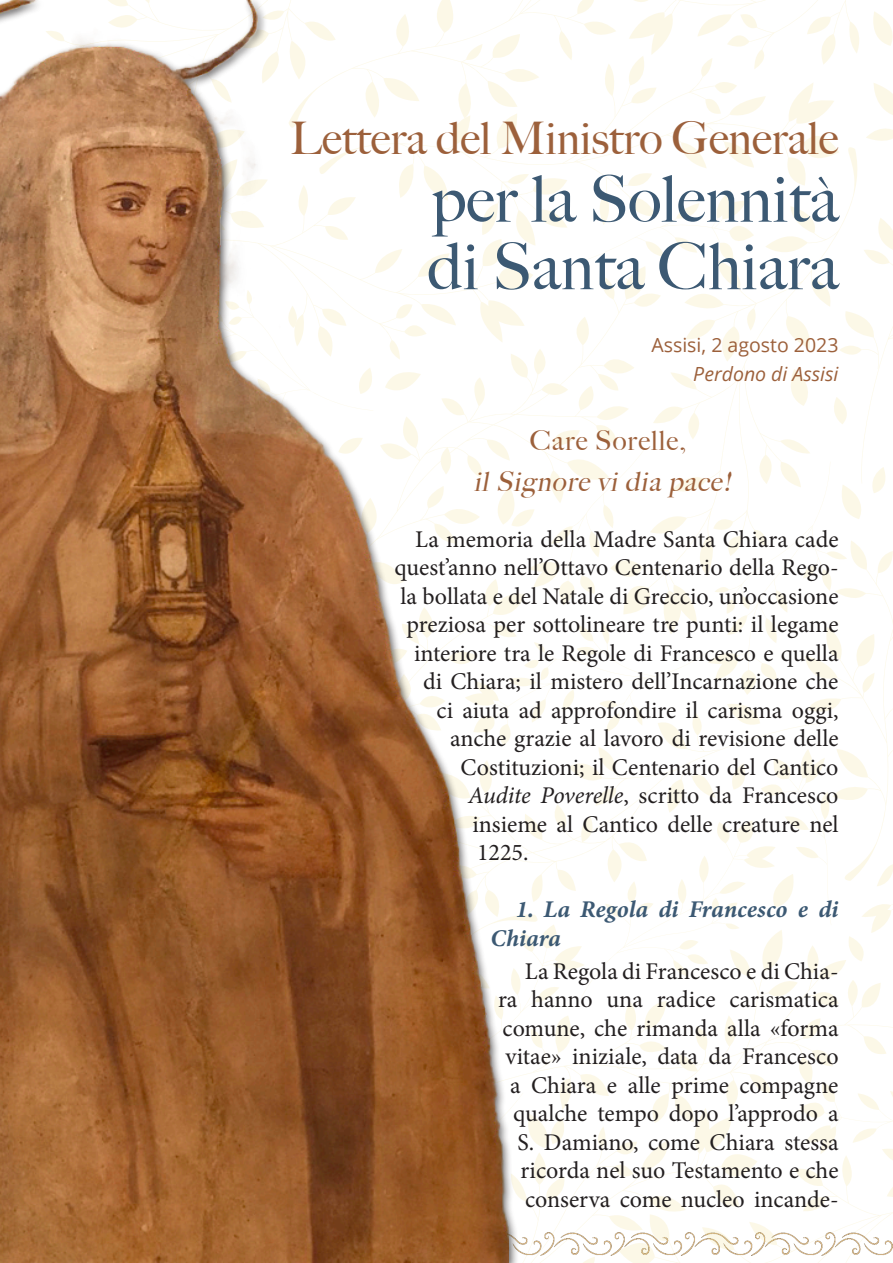
<style>
.page{position:relative;width:893px;height:1263px;background:#fff}
.page>*{position:absolute;margin:0;border:0;box-sizing:border-box;transform-origin:0 0}
.t1{font:500 64.5px "Big Caslon";color:#3c5973}
.t2{font:500 45px "Big Caslon";color:#9c603b}
.t3{font:italic 500 27px "Big Caslon";color:#9c603b}
.t4{font:500 27px "Big Caslon";letter-spacing:.04em;color:#9c603b}
.t5{font:24px/28.5px "Minion Pro";color:#231f20;text-align:right}
.t6{font:italic 24px/28.5px "Minion Variable Concept";color:#3c5973}
.t7{font:19.5px "Open Sans";color:#9c603b}
.t8{font:italic 19.5px "Open Sans";color:#9c603b}
.s1{font-style:italic}
</style>
<div class="page">
<svg style="left:519px;top:0;width:374px;height:1263px"></svg>
<div style="left:0;top:0;width:519px;height:1263px;background:#231f20;opacity:.75"></div>
<img style="left:0;top:0;width:508px;height:1263px">
<p class="t2" style="left:290px;top:101px;width:550px">Lettera del Ministro Generale</p>
<p class="t1" style="left:432px;top:146px;width:408px">per la Solennità</p>
<p class="t1" style="left:427px;top:213px;width:413px">di Santa Chiara</p>
<p class="t7" style="left:651px;top:332px;width:189px">Assisi, 2 agosto 2023</p>
<p class="t8" style="left:693px;top:361px;width:147px">Perdono di Assisi</p>
<p class="t4" style="left:530px;top:418px;width:158px">Care Sorelle,</p>
<p class="t3" style="left:474px;top:459px;width:266px">ilSignore vidia pace!</p>
<p class="t5" style="left:415px;top:525px;width:425px">La memoria della Madre Santa Chiara cade</p>
<p class="t5" style="left:394px;top:554px;width:446px">quest’anno nell’Ottavo Centenario della Rego-</p>
<p class="t5" style="left:400px;top:582px;width:439px">la bollata e del Natale di Greccio, un’occasione</p>
<p class="t5" style="left:406px;top:611px;width:434px">preziosa per sottolineare tre punti: il legame</p>
<p class="t5" style="left:414px;top:639px;width:426px">interiore tra le Regole di Francesco e quella</p>
<p class="t5" style="left:423px;top:668px;width:417px">di Chiara; il mistero dell’Incarnazione che</p>
<p class="t5" style="left:436px;top:696px;width:403px">ci aiuta ad approfondire il carisma oggi,</p>
<p class="t5" style="left:450px;top:725px;width:390px">anche grazie al lavoro di revisione delle</p>
<p class="t5" style="left:460px;top:753px;width:379px">Costituzioni; il Centenario del Cantico</p>
<p class="t5" style="left:468px;top:782px;width:372px"><span class="s1">Audite Poverelle</span>, scritto da Francesco</p>
<p class="t5" style="left:472px;top:810px;width:368px">insieme al Cantico delle creature nel</p>
<p class="t5" style="left:477px;top:839px;width:53px">1225.</p>
<p class="t6" style="left:490px;top:895px;width:350px;text-indent:25px">1. La Regola di Francesco e di<br>Chiara</p>
<p class="t5" style="left:498px;top:957px;width:342px">La Regola di Francesco e di Chia-<br>ra hanno una radice carismatica comune, che rimanda alla «forma vitae» iniziale, data da Francesco a Chiara e alle prime compagne qualche tempo dopo l’approdo a<br>S. Damiano, come Chiara stessa ricorda nel suo Testamento e che conserva come nucleo incande-</p>
</div>
